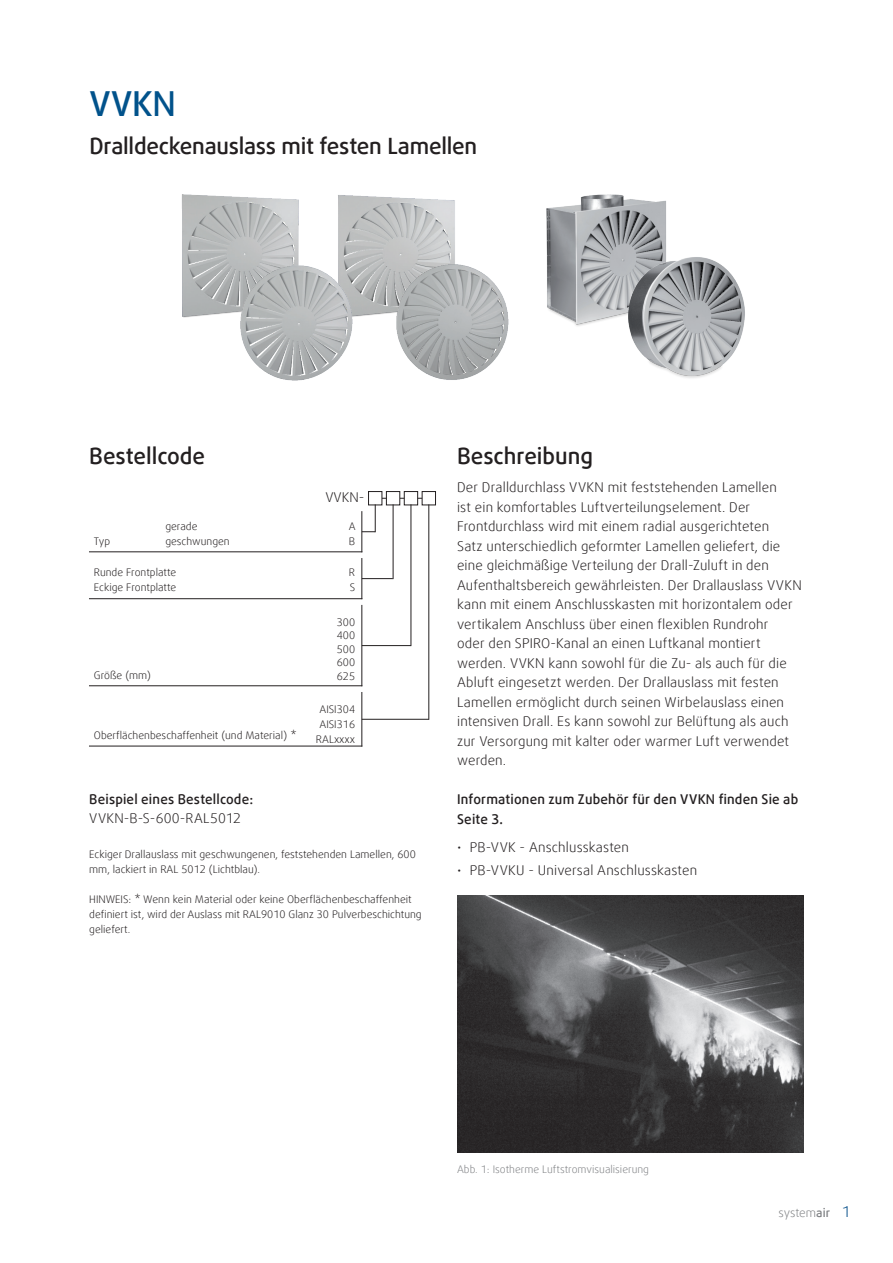
<style>
.page{position:relative;width:893px;height:1263px;background:#fff}
.page>*{position:absolute;margin:0;border:0;box-sizing:border-box;transform-origin:0 0}
.t1{font:500 34.5px "Daxline Offc Pro";color:#01528b}
.t2{font:500 22.5px "Daxline Offc Pro";letter-spacing:-.01em;color:#231f20}
.t3{font:300 13.5px/19.5px "Daxline Offc Pro";letter-spacing:.01em;color:#231f20}
.t4{font:500 13.5px/19.5px "Daxline Offc Pro";letter-spacing:.015em;color:#231f20}
.t5{font:300 12px "Daxline Offc Pro";letter-spacing:-.005em;color:#808285}
.t6{font:300 10.5px/15px "Daxline Offc Pro";color:#231f20}
.t7{font:300 10.5px "Daxline Offc Pro";color:#808285}
.s1{font-weight:500}
.s2{font-size:15px;color:#004b87}
</style>
<div class="page">
<img style="left:546px;top:194px;width:120px;height:132px">
<img style="left:625px;top:254px;width:120px;height:124px">
<img style="left:182px;top:194px;width:117px;height:124px">
<img style="left:338px;top:195px;width:117px;height:121px">
<img style="left:227px;top:252px;width:136px;height:129px">
<img style="left:385px;top:250px;width:124px;height:130px">
<div style="left:404px;top:491px;width:14px;height:14px;border:1px solid #231f20"></div>
<div style="left:386px;top:491px;width:14px;height:14px;border:1px solid #231f20"></div>
<div style="left:368px;top:491px;width:14px;height:14px;border:1px solid #231f20"></div>
<svg style="left:362px;top:505px;width:14px;height:27px"></svg>
<hr style="left:362px;top:512px;width:1px;height:40px;background:#231f20">
<hr style="left:89px;top:552px;width:273px;height:1px;background:#231f20">
<hr style="left:393px;top:505px;width:1px;height:74px;background:#231f20">
<hr style="left:362px;top:578px;width:31px;height:1px;background:#231f20">
<hr style="left:362px;top:558px;width:1px;height:41px;background:#231f20">
<hr style="left:89px;top:598px;width:273px;height:1px;background:#231f20">
<hr style="left:411px;top:505px;width:1px;height:141px;background:#231f20">
<hr style="left:362px;top:645px;width:49px;height:1px;background:#231f20">
<hr style="left:362px;top:605px;width:1px;height:81px;background:#231f20">
<hr style="left:89px;top:685px;width:273px;height:1px;background:#231f20">
<div style="left:422px;top:491px;width:14px;height:14px;border:1px solid #231f20"></div>
<hr style="left:428px;top:505px;width:1px;height:214px;background:#231f20">
<hr style="left:362px;top:719px;width:67px;height:1px;background:#231f20">
<hr style="left:362px;top:692px;width:1px;height:54px;background:#231f20">
<hr style="left:89px;top:746px;width:273px;height:1px;background:#231f20">
<img style="left:457px;top:895px;width:347px;height:258px">
<h1 class="t1" style="left:89px;top:81px;width:88px">VVKN</h1>
<h2 class="t2" style="left:89px;top:131px;width:389px">Dralldeckenauslass mit festen Lamellen</h2>
<h2 class="t2" style="left:89px;top:441px;width:117px">Bestellcode</h2>
<p class="t6" style="left:165px;top:518px;width:66px">gerade geschwungen</p>
<p class="t6" style="left:94px;top:534px;width:18px">Typ</p>
<p class="t6" style="left:94px;top:565px;width:84px">Runde Frontplatte<br>Eckige Frontplatte</p>
<p class="t6" style="left:94px;top:668px;width:58px">Größe (mm)</p>
<p class="t6" style="left:94px;top:728px;width:204px">Oberflächenbeschaffenheit (und Material) *</p>
<p class="t3" style="left:325px;top:488px;width:41px">VVKN-</p>
<p class="t6" style="left:349px;top:518px;width:8px">A<br>B</p>
<p class="t6" style="left:349px;top:565px;width:8px">R<br>S</p>
<p class="t6" style="left:337px;top:615px;width:20px;line-height:13.5px;text-align:justify">300<br>400<br>500<br>600<br>625</p>
<p class="t6" style="left:316px;top:701px;width:41px;text-align:center">AISI304<br>AISI316<br>RALxxxx</p>
<p class="t4" style="left:89px;top:789px;width:165px">Beispiel eines Bestellcode:</p>
<p class="t3" style="left:89px;top:809px;width:153px">VVKN-B-S-600-RAL5012</p>
<p class="t6" style="left:89px;top:847px;width:328px">Eckiger Drallauslass mit geschwungenen, feststehenden Lamellen, 600 mm, lackiert in RAL 5012 (Lichtblau).</p>
<p class="t6" style="left:89px;top:892px;width:334px">HINWEIS: * Wenn kein Material oder keine Oberflächenbeschaffenheit definiert ist, wird der Auslass mit RAL9010 Glanz 30 Pulverbeschichtung geliefert.</p>
<h2 class="t2" style="left:457px;top:441px;width:137px">Beschreibung</h2>
<p class="t3" style="left:457px;top:478px;width:346px">Der Dralldurchlass VVKN mit feststehenden Lamellen<br>ist ein komfortables Luftverteilungselement. Der Frontdurchlass wird mit einem radial ausgerichteten<br>Satz unterschiedlich geformter Lamellen geliefert, die eine gleichmäßige Verteilung der Drall-Zuluft in den Aufenthaltsbereich gewährleisten. Der Drallauslass VVKN kann mit einem Anschlusskasten mit horizontalem oder vertikalem Anschluss über einen flexiblen Rundrohr<br>oder den SPIRO-Kanal an einen Luftkanal montiert werden. VVKN kann sowohl für die Zu- als auch für die Abluft eingesetzt werden. Der Drallauslass mit festen Lamellen ermöglicht durch seinen Wirbelauslass einen intensiven Drall. Es kann sowohl zur Belüftung als auch zur Versorgung mit kalter oder warmer Luft verwendet werden.</p>
<p class="t4" style="left:457px;top:790px;width:343px">Informationen zum Zubehör für den VVKN finden Sie ab<br>Seite 3.</p>
<p class="t3" style="left:457px;top:837px;width:173px">• PB-VVK - Anschlusskasten</p>
<p class="t3" style="left:457px;top:861px;width:242px">• PB-VVKU - Universal Anschlusskasten</p>
<p class="t7" style="left:457px;top:1162px;width:193px">Abb. 1: Isotherme Luftstromvisualisierung</p>
<p class="t5" style="left:778px;top:1205px;width:74px">system<span class="s1">air</span> <span class="s2">1</span></p>
</div>
